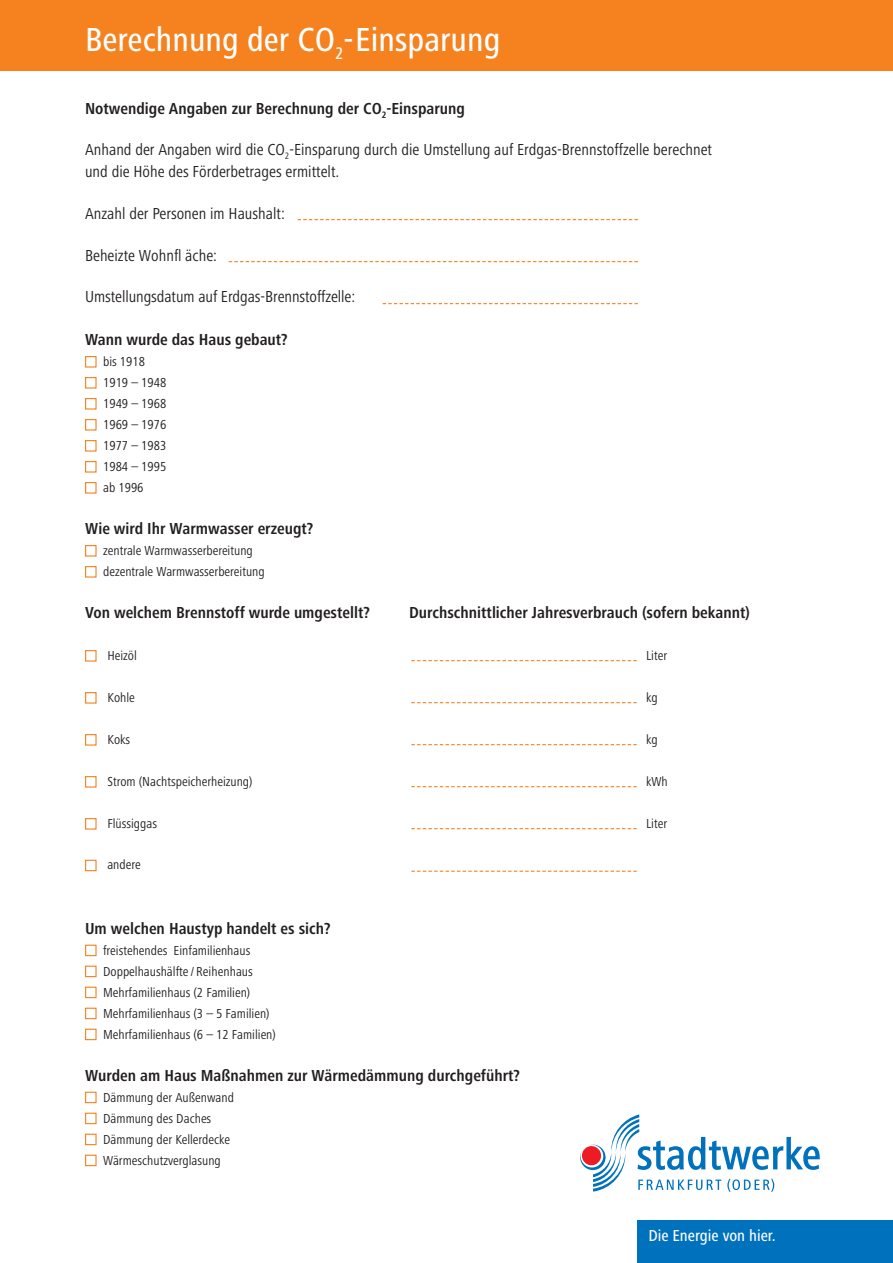
<style>
.page{position:relative;width:893px;height:1263px;background:#fff}
.page>*{position:absolute;margin:0;border:0;box-sizing:border-box;transform-origin:0 0}
.t1{font:500 condensed 34.5px "Frutiger Next Pro";color:#fff}
.t2{font:700 condensed 16.5px "Frutiger Next Pro";color:#231f20}
.t3{font:condensed 16.5px/21.6px "Frutiger Next Pro";color:#231f20}
.t4{font:500 condensed 16.5px "Frutiger Next Pro";color:#fff}
.t5{font:condensed 13.5px "Frutiger Next Pro";color:#231f20}
</style>
<div class="page">
<div style="left:0;top:0;width:893px;height:70px;background:#f5821f"></div>
<div style="left:85px;top:356px;width:12px;height:12px;border:1px solid #f5821f"></div>
<div style="left:85px;top:545px;width:12px;height:12px;border:1px solid #f5821f"></div>
<div style="left:85px;top:692px;width:12px;height:12px;border:1px solid #f5821f"></div>
<div style="left:85px;top:419px;width:12px;height:12px;border:1px solid #f5821f"></div>
<div style="left:85px;top:377px;width:12px;height:12px;border:1px solid #f5821f"></div>
<div style="left:85px;top:566px;width:12px;height:12px;border:1px solid #f5821f"></div>
<div style="left:85px;top:650px;width:12px;height:12px;border:1px solid #f5821f"></div>
<div style="left:85px;top:734px;width:12px;height:12px;border:1px solid #f5821f"></div>
<div style="left:85px;top:776px;width:12px;height:12px;border:1px solid #f5821f"></div>
<div style="left:85px;top:818px;width:12px;height:12px;border:1px solid #f5821f"></div>
<div style="left:85px;top:440px;width:12px;height:12px;border:1px solid #f5821f"></div>
<div style="left:85px;top:398px;width:12px;height:12px;border:1px solid #f5821f"></div>
<div style="left:85px;top:461px;width:12px;height:12px;border:1px solid #f5821f"></div>
<div style="left:85px;top:945px;width:12px;height:11px;border:1px solid #f5821f"></div>
<div style="left:85px;top:1092px;width:12px;height:11px;border:1px solid #f5821f"></div>
<div style="left:85px;top:482px;width:12px;height:12px;border:1px solid #f5821f"></div>
<div style="left:85px;top:966px;width:12px;height:11px;border:1px solid #f5821f"></div>
<div style="left:85px;top:1113px;width:12px;height:11px;border:1px solid #f5821f"></div>
<div style="left:85px;top:987px;width:12px;height:11px;border:1px solid #f5821f"></div>
<div style="left:85px;top:1134px;width:12px;height:11px;border:1px solid #f5821f"></div>
<div style="left:85px;top:1008px;width:12px;height:11px;border:1px solid #f5821f"></div>
<div style="left:85px;top:1155px;width:12px;height:11px;border:1px solid #f5821f"></div>
<div style="left:85px;top:1029px;width:12px;height:11px;border:1px solid #f5821f"></div>
<svg style="left:411px;top:702px;width:226px;height:1px"></svg>
<svg style="left:411px;top:786px;width:226px;height:1px"></svg>
<svg style="left:411px;top:744px;width:226px;height:1px"></svg>
<svg style="left:411px;top:828px;width:226px;height:1px"></svg>
<svg style="left:411px;top:660px;width:226px;height:1px"></svg>
<svg style="left:229px;top:261px;width:409px;height:1px"></svg>
<svg style="left:383px;top:303px;width:255px;height:1px"></svg>
<svg style="left:298px;top:219px;width:340px;height:1px"></svg>
<svg style="left:580px;top:1114px;width:240px;height:78px"></svg>
<div style="left:638px;top:1220px;width:255px;height:43px;background:#0071bc"></div>
<svg style="left:411px;top:871px;width:226px;height:1px"></svg>
<div style="left:85px;top:860px;width:12px;height:11px;border:1px solid #f5821f"></div>
<h1 class="t1" style="left:85px;top:23px;width:417px">Berechnung der CO<sub>2</sub>-Einsparung</h1>
<p class="t2" style="left:85px;top:101px;width:382px">Notwendige Angaben zur Berechnung der CO<sub>2</sub>-Einsparung</p>
<p class="t3" style="left:85px;top:140px;width:629px">Anhand der Angaben wird die CO<sub>2</sub>-Einsparung durch die Umstellung auf Erdgas-Brennstoffzelle berechnet und die Höhe des Förderbetrages ermittelt.</p>
<p class="t3" style="left:85px;top:203px;width:201px">Anzahl der Personen im Haushalt:</p>
<p class="t3" style="left:85px;top:245px;width:134px">Beheizte Wohnfl äche:</p>
<p class="t3" style="left:85px;top:287px;width:272px">Umstellungsdatum auf Erdgas-Brennstoffzelle:</p>
<p class="t2" style="left:85px;top:332px;width:204px">Wann wurde das Haus gebaut?</p>
<p class="t5" style="left:103px;top:355px;width:43px">bis 1918</p>
<p class="t5" style="left:103px;top:376px;width:65px">1919 – 1948</p>
<p class="t5" style="left:103px;top:397px;width:65px">1949 – 1968</p>
<p class="t5" style="left:103px;top:418px;width:65px">1969 – 1976</p>
<p class="t5" style="left:103px;top:439px;width:65px">1977 – 1983</p>
<p class="t5" style="left:103px;top:460px;width:65px">1984 – 1995</p>
<p class="t5" style="left:103px;top:481px;width:42px">ab 1996</p>
<p class="t2" style="left:85px;top:521px;width:230px">Wie wird Ihr Warmwasser erzeugt?</p>
<p class="t5" style="left:103px;top:544px;width:151px">zentrale Warmwasserbereitung</p>
<p class="t5" style="left:103px;top:565px;width:163px">dezentrale Warmwasserbereitung</p>
<p class="t2" style="left:85px;top:605px;width:286px">Von welchem Brennstoff wurde umgestellt?</p>
<p class="t2" style="left:409px;top:605px;width:342px">Durchschnittlicher Jahresverbrauch (sofern bekannt)</p>
<p class="t5" style="left:646px;top:649px;width:23px">Liter</p>
<p class="t5" style="left:646px;top:691px;width:13px">kg</p>
<p class="t5" style="left:646px;top:733px;width:13px">kg</p>
<p class="t5" style="left:646px;top:775px;width:23px">kWh</p>
<p class="t5" style="left:646px;top:817px;width:23px">Liter</p>
<p class="t5" style="left:107px;top:647px;width:31px">Heizöl</p>
<p class="t5" style="left:107px;top:689px;width:29px">Kohle</p>
<p class="t5" style="left:107px;top:731px;width:24px">Koks</p>
<p class="t5" style="left:107px;top:773px;width:147px">Strom (Nachtspeicherheizung)</p>
<p class="t5" style="left:107px;top:815px;width:51px">Flüssiggas</p>
<p class="t5" style="left:107px;top:857px;width:35px">andere</p>
<p class="t2" style="left:85px;top:920px;width:247px">Um welchen Haustyp handelt es sich?</p>
<p class="t5" style="left:103px;top:943px;width:149px">freistehendes Einfamilienhaus</p>
<p class="t5" style="left:103px;top:964px;width:151px">Doppelhaushälfte / Reihenhaus</p>
<p class="t5" style="left:103px;top:985px;width:149px">Mehrfamilienhaus (2 Familien)</p>
<p class="t5" style="left:103px;top:1006px;width:168px">Mehrfamilienhaus (3 – 5 Familien)</p>
<p class="t5" style="left:103px;top:1027px;width:174px">Mehrfamilienhaus (6 – 12 Familien)</p>
<p class="t2" style="left:85px;top:1067px;width:436px">Wurden am Haus Maßnahmen zur Wärmedämmung durchgeführt?</p>
<p class="t5" style="left:103px;top:1090px;width:132px">Dämmung der Außenwand</p>
<p class="t5" style="left:103px;top:1111px;width:110px">Dämmung des Daches</p>
<p class="t5" style="left:103px;top:1132px;width:129px">Dämmung der Kellerdecke</p>
<p class="t5" style="left:103px;top:1153px;width:119px">Wärmeschutzverglasung</p>
<p class="t4" style="left:648px;top:1228px;width:129px">Die Energie von hier.</p>
</div>
